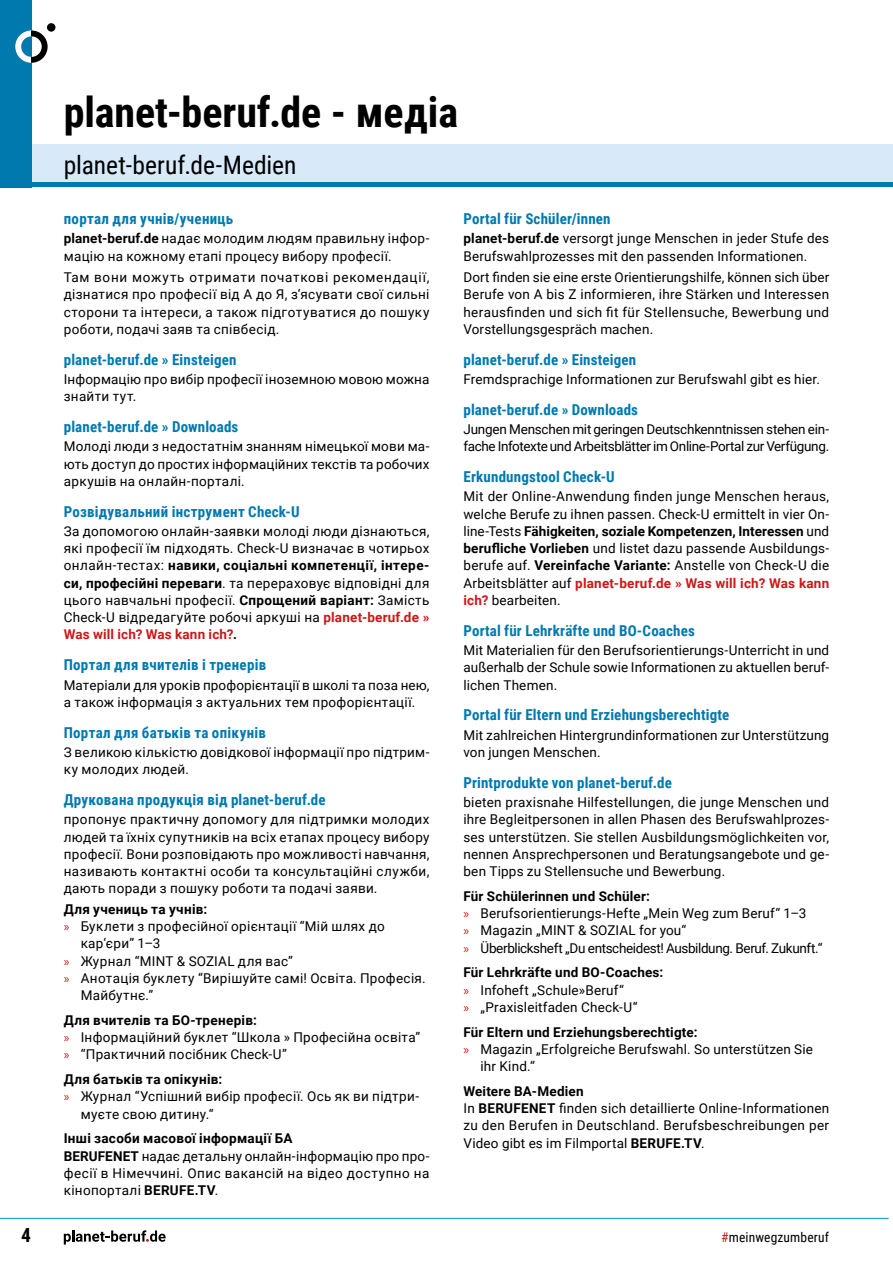
<style>
.page{position:relative;width:893px;height:1263px;background:#fff}
.page>*{position:absolute;margin:0;border:0;box-sizing:border-box;transform-origin:0 0}
.t1{font:700 42px "Roboto Condensed";color:#000}
.t2{font:25.5px "Roboto Condensed";color:#000}
.t3{font:700 19.5px "Roboto Condensed";color:#000}
.t4{font:700 15px "Roboto Condensed";letter-spacing:.01em;color:#0079af}
.t5{font:13.5px/17.2px "Roboto";letter-spacing:.015em;color:#000}
.t6{font:700 13.5px "Roboto";letter-spacing:.015em;color:#000}
.t7{font:13.5px/17.2px "Roboto";letter-spacing:-.02em;color:#000}
.t8{font:13.5px "Roboto";letter-spacing:-.03em;color:#000}
.t9{font:13.5px "Roboto Condensed";letter-spacing:.015em;color:#000}
.s1{font-weight:700}
.s2{font-weight:700;color:#cd1719}
.s3{font-family:"Myriad Pro";color:#cd1719}
.s4{color:#cd1719}
</style>
<div class="page">
<hr style="left:0;top:1218px;width:889px;height:1px;background:#0093d6">
<svg style="left:64px;top:1230px;width:102px;height:14px"></svg>
<div style="left:0;top:145px;width:893px;height:42px;background:#d8e9f9"></div>
<hr style="left:0;top:183px;width:893px;height:4px;background:#0079af">
<div style="left:0;top:0;width:31px;height:187px;background:#0079af"></div>
<svg style="left:15px;top:30px;width:16px;height:33px"></svg>
<svg style="left:31px;top:30px;width:17px;height:33px"></svg>
<div style="left:47px;top:23px;width:8px;height:9px;background:#000;border-radius:50%"></div>
<h1 class="t1" style="left:64px;top:82px;width:396px">planet-beruf.de - медіа</h1>
<h1 class="t2" style="left:64px;top:147px;width:234px">planet-beruf.de-Medien</h1>
<h2 class="t4" style="left:64px;top:208px;width:171px">портал для учнів/учениць</h2>
<p class="t5" style="left:64px;top:229px;width:367px"><span class="s1">planet-beruf.de</span> надає молодим людям правильну інфор&shy;мацію на кожному етапі процесу вибору професії.</p>
<p class="t5" style="left:64px;top:268px;width:367px;text-align:justify">Там вони можуть отримати початкові рекомендації, дізнатися про професії від А до Я, з‘ясувати свої сильні сторони та інтереси, а також підготуватися до пошуку роботи, подачі заяв та співбесід.</p>
<h2 class="t4" style="left:64px;top:349px;width:174px">planet-beruf.de » Einsteigen</h2>
<p class="t5" style="left:64px;top:370px;width:367px">Інформацію про вибір професії іноземною мовою можна знайти тут.</p>
<h2 class="t4" style="left:64px;top:416px;width:176px">planet-beruf.de » Downloads</h2>
<p class="t5" style="left:64px;top:437px;width:367px;text-align:justify">Молоді люди з недостатнім знанням німецької мови ма&shy;ють доступ до простих інформаційних текстів та робочих аркушів на онлайн-порталі.</p>
<h2 class="t4" style="left:64px;top:501px;width:238px">Розвідувальний інструмент Check-U</h2>
<p class="t5" style="left:64px;top:522px;width:367px;text-align:justify">За допомогою онлайн-заявки молоді люди дізнаються, які професії їм підходять. Check-U визначає в чотирьох онлайн-тестах: <span class="s1">навики, соціальні компетенції, інтере&shy;си, професійні переваги</span>. та перераховує відповідні для цього навчальні професії. <span class="s1">Спрощений варіант:</span> Замість Check-U відредагуйте робочі аркуші на <span class="s2">planet-beruf.de » Was will ich? Was kann ich?</span><span class="s1">.</span></p>
<h2 class="t4" style="left:64px;top:654px;width:204px">Портал для вчителів і тренерів</h2>
<p class="t5" style="left:64px;top:676px;width:367px">Матеріали для уроків профорієнтації в школі та поза нею, а також інформація з актуальних тем профорієнтації.</p>
<h2 class="t4" style="left:64px;top:722px;width:204px">Портал для батьків та опікунів</h2>
<p class="t5" style="left:64px;top:743px;width:367px">З великою кількістю довідкової інформації про підтрим&shy;ку молодих людей.</p>
<h2 class="t4" style="left:64px;top:789px;width:263px">Друкована продукція від planet-beruf.de</h2>
<p class="t5" style="left:64px;top:810px;width:367px;text-align:justify">пропонує практичну допомогу для підтримки молодих людей та їхніх супутників на всіх етапах процесу вибору професії. Вони розповідають про можливості навчання, називають контактні особи та консультаційні служби, дають поради з пошуку роботи та подачі заяви.</p>
<h3 class="t6" style="left:64px;top:899px;width:145px">Для учениць та учнів:</h3>
<p class="t5" style="left:81px;top:917px;width:305px;text-indent:-17px"><span class="s3">»</span> Буклети з професійної орієнтації “Мій шлях до кар‘єри” 1–3</p>
<p class="t5" style="left:64px;top:952px;width:231px"><span class="s3">»</span> Журнал “MINT &amp; SOZIAL для вас”</p>
<p class="t5" style="left:81px;top:969px;width:346px;text-indent:-17px"><span class="s3">»</span> Анотація буклету “Вирішуйте самі! Освіта. Професія.<br>Майбутнє.”</p>
<h3 class="t6" style="left:64px;top:1010px;width:195px">Для вчителів та БО-тренерів:</h3>
<p class="t5" style="left:64px;top:1028px;width:358px"><span class="s3">»</span> Інформаційний буклет “Школа » Професійна освіта”</p>
<p class="t5" style="left:64px;top:1045px;width:225px"><span class="s3">»</span> “Практичний посібник Check-U”</p>
<h3 class="t6" style="left:64px;top:1070px;width:160px">Для батьків та опікунів:</h3>
<p class="t5" style="left:81px;top:1087px;width:340px;text-indent:-17px"><span class="s3">»</span> Журнал “Успішний вибір професії. Ось як ви підтри&shy;муєте свою дитину.“</p>
<h3 class="t6" style="left:64px;top:1129px;width:230px">Інші засоби масової інформації БA</h3>
<p class="t5" style="left:64px;top:1146px;width:367px;text-align:justify"><span class="s1">BERUFENET</span> надає детальну онлайн-інформацію про про&shy;фесії в Німеччині. Опис вакансій на відео доступно на кінопорталі <span class="s1">BERUFE.TV</span>.</p>
<h2 class="t4" style="left:463px;top:208px;width:149px">Portal für Schüler/innen</h2>
<p class="t5" style="left:463px;top:229px;width:367px"><span class="s1">planet-beruf.de</span> versorgt junge Menschen in jeder Stufe des<br>Berufswahlprozesses mit den passenden Informationen.</p>
<p class="t5" style="left:463px;top:268px;width:367px;text-align:justify">Dort finden sie eine erste Orientierungshilfe, können sich über Berufe von A bis Z informieren, ihre Stärken und Interessen herausfinden und sich fit für Stellensuche, Bewerbung und Vorstellungsgespräch machen.</p>
<h2 class="t4" style="left:463px;top:349px;width:174px">planet-beruf.de » Einsteigen</h2>
<p class="t5" style="left:463px;top:370px;width:358px">Fremdsprachige Informationen zur Berufswahl gibt es hier.</p>
<h2 class="t4" style="left:463px;top:399px;width:176px">planet-beruf.de » Downloads</h2>
<p class="t7" style="left:463px;top:420px;width:367px">Jungen Menschen mit geringen Deutschkenntnissen stehen ein&shy;fache Infotexte und Arbeitsblätter im Online-Portal zur Verfügung.</p>
<h2 class="t4" style="left:463px;top:466px;width:153px">Erkundungstool Check-U</h2>
<p class="t5" style="left:463px;top:487px;width:367px;text-align:justify">Mit der Online-Anwendung finden junge Menschen heraus, welche Berufe zu ihnen passen. Check-U ermittelt in vier On&shy;line-Tests <span class="s1">Fähigkeiten, soziale Kompetenzen, Interessen</span> und <span class="s1">berufliche Vorlieben</span> und listet dazu passende Ausbildungs&shy;berufe auf. <span class="s1">Vereinfache Variante:</span> Anstelle von Check-U die Arbeitsblätter auf <span class="s2">planet-beruf.de » Was will ich? Was kann ich?</span> bearbeiten.</p>
<h2 class="t4" style="left:463px;top:620px;width:233px">Portal für Lehrkräfte und BO-Coaches</h2>
<p class="t5" style="left:463px;top:641px;width:367px;text-align:justify">Mit Materialien für den Berufsorientierungs-Unterricht in und außerhalb der Schule sowie Informationen zu aktuellen beruf&shy;lichen Themen.</p>
<h2 class="t4" style="left:463px;top:704px;width:267px">Portal für Eltern und Erziehungsberechtigte</h2>
<p class="t5" style="left:463px;top:726px;width:367px">Mit zahlreichen Hintergrundinformationen zur Unterstützung von jungen Menschen.</p>
<h2 class="t4" style="left:463px;top:772px;width:210px">Printprodukte von planet-beruf.de</h2>
<p class="t5" style="left:463px;top:793px;width:367px;text-align:justify">bieten praxisnahe Hilfestellungen, die junge Menschen und ihre Begleitpersonen in allen Phasen des Berufswahlprozes&shy;ses unterstützen. Sie stellen Ausbildungsmöglichkeiten vor, nennen Ansprechpersonen und Beratungsangebote und ge&shy;ben Tipps zu Stellensuche und Bewerbung.</p>
<h3 class="t6" style="left:463px;top:886px;width:188px">Für Schülerinnen und Schüler:</h3>
<p class="t5" style="left:463px;top:904px;width:344px"><span class="s3">»</span> Berufsorientierungs-Hefte „Mein Weg zum Beruf“ 1–3</p>
<p class="t5" style="left:463px;top:921px;width:224px"><span class="s3">»</span> Magazin „MINT &amp; SOZIAL for you“</p>
<p class="t8" style="left:463px;top:938px;width:360px"><span class="s3">»</span> Überblicksheft „Du entscheidest! Ausbildung. Beruf. Zukunft.“</p>
<h3 class="t6" style="left:463px;top:963px;width:201px">Für Lehrkräfte und BO-Coaches:</h3>
<p class="t5" style="left:463px;top:981px;width:162px"><span class="s3">»</span> Infoheft „Schule»Beruf“</p>
<p class="t5" style="left:463px;top:998px;width:176px"><span class="s3">»</span> „Praxisleitfaden Check-U“</p>
<h3 class="t6" style="left:463px;top:1022px;width:236px">Für Eltern und Erziehungsberechtigte:</h3>
<p class="t5" style="left:480px;top:1040px;width:334px;text-indent:-17px"><span class="s3">»</span> Magazin „Erfolgreiche Berufswahl. So unterstützen Sie ihr Kind.“</p>
<h3 class="t6" style="left:463px;top:1081px;width:122px">Weitere BA-Medien</h3>
<p class="t5" style="left:463px;top:1099px;width:367px;text-align:justify">In <span class="s1">BERUFENET</span> finden sich detaillierte Online-Informationen zu den Berufen in Deutschland. Berufsbeschreibungen per Video gibt es im Filmportal <span class="s1">BERUFE.TV</span>.</p>
<h3 class="t3" style="left:21px;top:1221px;width:11px">4</h3>
<p class="t9" style="left:721px;top:1227px;width:110px"><span class="s4">#</span>meinwegzumberuf</p>
</div>
